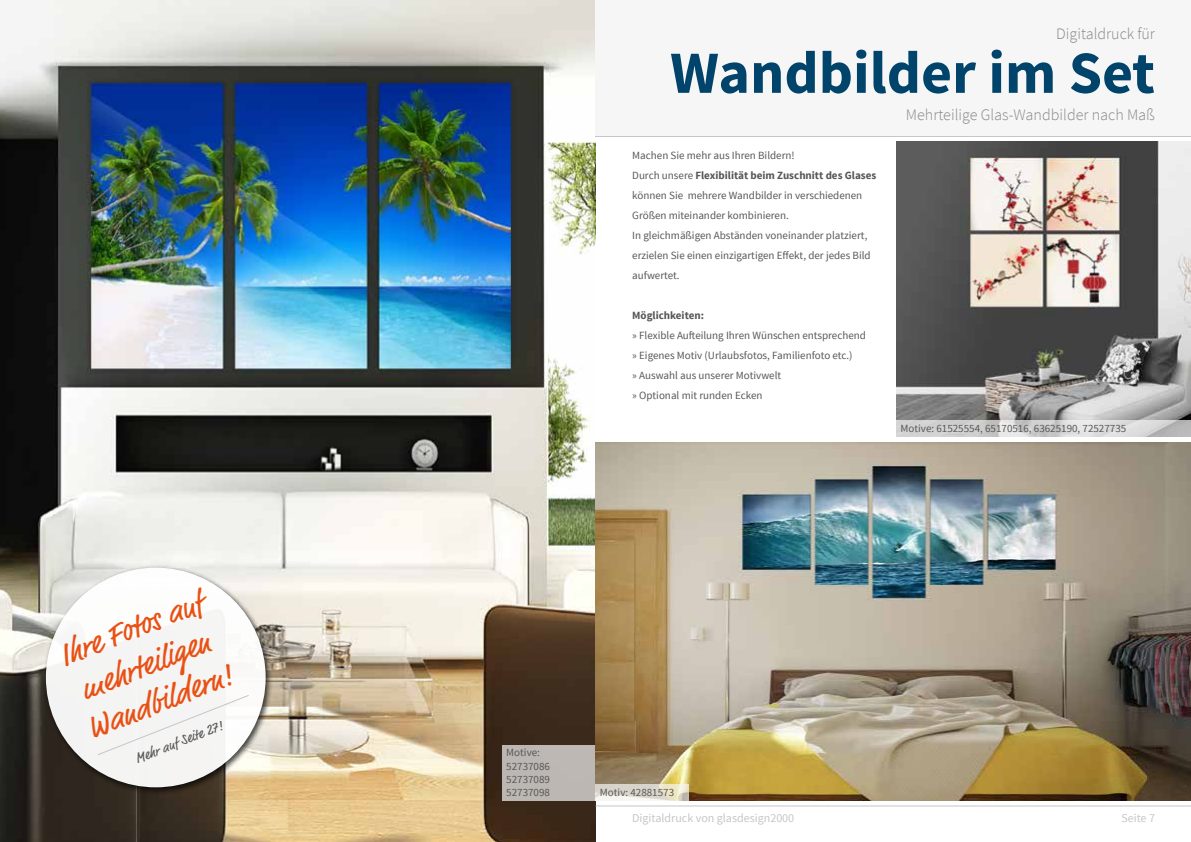
<style>
.page{position:relative;width:1191px;height:842px;background:#fff}
.page>*{position:absolute;margin:0;border:0;box-sizing:border-box;transform-origin:0 0}
.t1{font:700 59.9px "Source Sans Pro";color:#00446b}
.t2{font:32px/39px "Market";color:#e95114}
.t3{font:300 16px "Source Sans Pro";color:#878787}
.t4{font:14px "Market";color:#575756}
.t5{font:12px "Source Sans Pro";color:#c6c6c6}
.t6{font:11px/20px "Source Sans Pro";color:#575756}
.t7{font:700 11px "Source Sans Pro";color:#575756}
.s1{font-weight:700}
</style>
<div class="page">
<img style="left:0;top:0;width:595px;height:842px">
<div style="left:42px;top:564px;width:231px;height:231px;background:#000;opacity:.75"></div>
<div style="left:46px;top:568px;width:220px;height:219px;background:#f5f5f4;border-radius:50%"></div>
<svg style="left:98px;top:695px;width:151px;height:60px"></svg>
<div style="left:502px;top:745px;width:93px;height:56px;background:#bcb7b3"></div>
<img style="left:595px;top:442px;width:596px;height:359px">
<div style="left:595px;top:0;width:596px;height:136px;background:#f6f6f6"></div>
<hr style="left:595px;top:806px;width:596px;height:1px;background:#c6c6c6">
<img style="left:896px;top:142px;width:295px;height:278px">
<svg style="left:595px;top:784px;width:94px;height:17px;fill:#dcd7cc"></svg>
<svg style="left:896px;top:420px;width:295px;height:17px;background:#d2d2d2"></svg>
<h2 class="t2" style="left:54px;top:640px;width:155px;rotate:-21deg">Ihre Fotos auf mehrteiligen<br>Wandbildern!</h2>
<p class="t4" style="left:133px;top:752px;width:95px;rotate:-22deg">Mehr auf Seite 27!</p>
<h3 class="t3" style="left:1056px;top:23px;width:100px">Digitaldruck für</h3>
<h1 class="t1" style="left:670px;top:34px;width:486px">Wandbilder im Set</h1>
<p class="t6" style="left:632px;top:146px;width:245px">Machen Sie mehr aus Ihren Bildern!<br>Durch unsere <span class="s1">Flexibilität beim Zuschnitt des Glases </span>können Sie mehrere Wandbilder in verschiedenen Größen miteinander kombinieren.<br>In gleichmäßigen Abständen voneinander platziert, erzielen Sie einen einzigartigen Effekt, der jedes Bild aufwertet.</p>
<p class="t7" style="left:632px;top:309px;width:73px">Möglichkeiten:</p>
<p class="t6" style="left:632px;top:326px;width:235px">» Flexible Aufteilung Ihren Wünschen entsprechend » Eigenes Motiv (Urlaubsfotos, Familienfoto etc.)<br>» Auswahl aus unserer Motivwelt<br>» Optional mit runden Ecken</p>
<h3 class="t3" style="left:906px;top:105px;width:250px">Mehrteilige Glas-Wandbilder nach Maß</h3>
<p class="t6" style="left:900px;top:419px;width:227px">Motive: 61525554, 65170516, 63625190, 72527735</p>
<p class="t6" style="left:506px;top:746px;width:45px;line-height:13.2px">Motive:<br>52737086<br>52737089<br>52737098</p>
<p class="t6" style="left:600px;top:783px;width:76px">Motiv: 42881573</p>
<p class="t5" style="left:632px;top:811px;width:163px">Digitaldruck von glasdesign2000</p>
<p class="t5" style="left:1121px;top:811px;width:35px">Seite 7</p>
</div>
